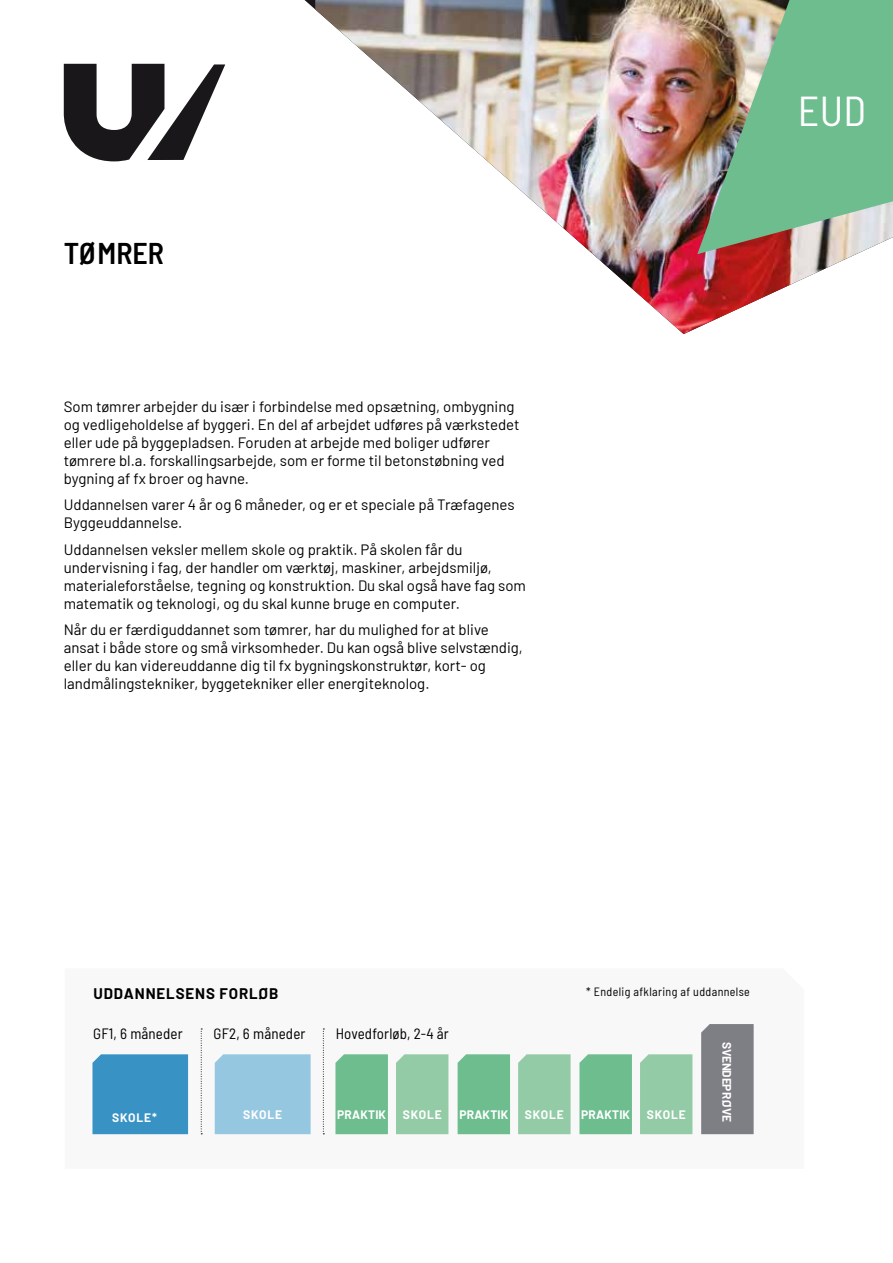
<style>
.page{position:relative;width:893px;height:1263px;background:#fff}
.page>*{position:absolute;margin:0;border:0;box-sizing:border-box;transform-origin:0 0}
.t1{font:semi-condensed 41.85px "Barlow";color:#fff}
.t2{font:600 semi-condensed 30px "Barlow";color:#000}
.t3{font:15px/18px "Barlow";color:#000}
.t4{font:semi-condensed 15px "Barlow";letter-spacing:.01em;color:#000}
.t5{font:700 15px "Barlow";letter-spacing:.06em;color:#000}
.t6{font:700 12px "Barlow";letter-spacing:.025em;color:#fff}
.t7{font:semi-condensed 12px "Barlow";letter-spacing:.03em;color:#000}
.t8{font:700 12px "Barlow";letter-spacing:-.015em;color:#fff}
</style>
<div class="page">
<svg style="left:64px;top:64px;width:161px;height:97px"></svg>
<svg style="left:92px;top:1028px;width:662px;height:107px"></svg>
<div style="left:92px;top:1054px;width:96px;height:80px;background:#3892c4"></div>
<div style="left:215px;top:1054px;width:96px;height:80px;background:#96c7e1"></div>
<div style="left:458px;top:1054px;width:52px;height:80px;background:#6ebd8f"></div>
<div style="left:335px;top:1054px;width:53px;height:80px;background:#6ebd8f"></div>
<div style="left:579px;top:1054px;width:53px;height:80px;background:#6ebd8f"></div>
<div style="left:518px;top:1054px;width:53px;height:80px;background:#93cba6"></div>
<div style="left:396px;top:1054px;width:52px;height:80px;background:#93cba6"></div>
<div style="left:640px;top:1054px;width:52px;height:80px;background:#93cba6"></div>
<div style="left:701px;top:1024px;width:53px;height:110px;background:#7e7e85"></div>
<svg style="left:201px;top:1028px;width:1px;height:106px"></svg>
<svg style="left:323px;top:1028px;width:1px;height:106px"></svg>
<img style="left:315px;top:0;width:542px;height:334px">
<img style="left:697px;top:0;width:196px;height:254px">
<h2 class="t2" style="left:64px;top:231px;width:102px">TØMRER</h2>
<p class="t3" style="left:64px;top:396px;width:457px">Som tømrer arbejder du især i forbindelse med opsætning, ombygning og vedligeholdelse af byggeri. En del af arbejdet udføres på værkstedet eller ude på byggepladsen. Foruden at arbejde med boliger udfører tømrere bl.a. forskallingsarbejde, som er forme til betonstøbning ved bygning af fx broer og havne.</p>
<p class="t3" style="left:64px;top:494px;width:452px">Uddannelsen varer 4 år og 6 måneder, og er et speciale på Træfagenes<br>Byggeuddannelse.</p>
<p class="t3" style="left:64px;top:539px;width:464px">Uddannelsen veksler mellem skole og praktik. På skolen får du undervisning i fag, der handler om værktøj, maskiner, arbejdsmiljø, materialeforståelse, tegning og konstruktion. Du skal også have fag som matematik og teknologi, og du skal kunne bruge en computer.</p>
<p class="t3" style="left:64px;top:619px;width:461px">Når du er færdiguddannet som tømrer, har du mulighed for at blive ansat i både store og små virksomheder. Du kan også blive selvstændig, eller du kan videreuddanne dig til fx bygningskonstruktør, kort- og landmålingstekniker, byggetekniker eller energiteknolog.</p>
<h1 class="t1" style="left:798px;top:81px;width:70px">EUD</h1>
<p class="t7" style="left:586px;top:983px;width:165px">* Endelig afklaring af uddannelse</p>
<p class="t5" style="left:93px;top:983px;width:187px">UDDANNELSENS FORLØB</p>
<p class="t4" style="left:93px;top:1023px;width:91px">GF1, 6 måneder</p>
<p class="t4" style="left:214px;top:1023px;width:93px">GF2, 6 måneder</p>
<p class="t4" style="left:336px;top:1023px;width:115px">Hovedforløb, 2-4 år</p>
<p class="t8" style="left:736px;top:1042px;width:82px;rotate:90deg">SVENDEPRØVE</p>
<p class="t6" style="left:112px;top:1109px;width:46px">SKOLE*</p>
<p class="t6" style="left:337px;top:1106px;width:50px">PRAKTIK</p>
<p class="t6" style="left:403px;top:1106px;width:40px">SKOLE</p>
<p class="t6" style="left:459px;top:1106px;width:50px">PRAKTIK</p>
<p class="t6" style="left:525px;top:1106px;width:40px">SKOLE</p>
<p class="t6" style="left:581px;top:1106px;width:50px">PRAKTIK</p>
<p class="t6" style="left:647px;top:1106px;width:40px">SKOLE</p>
<p class="t6" style="left:243px;top:1106px;width:40px">SKOLE</p>
</div>
